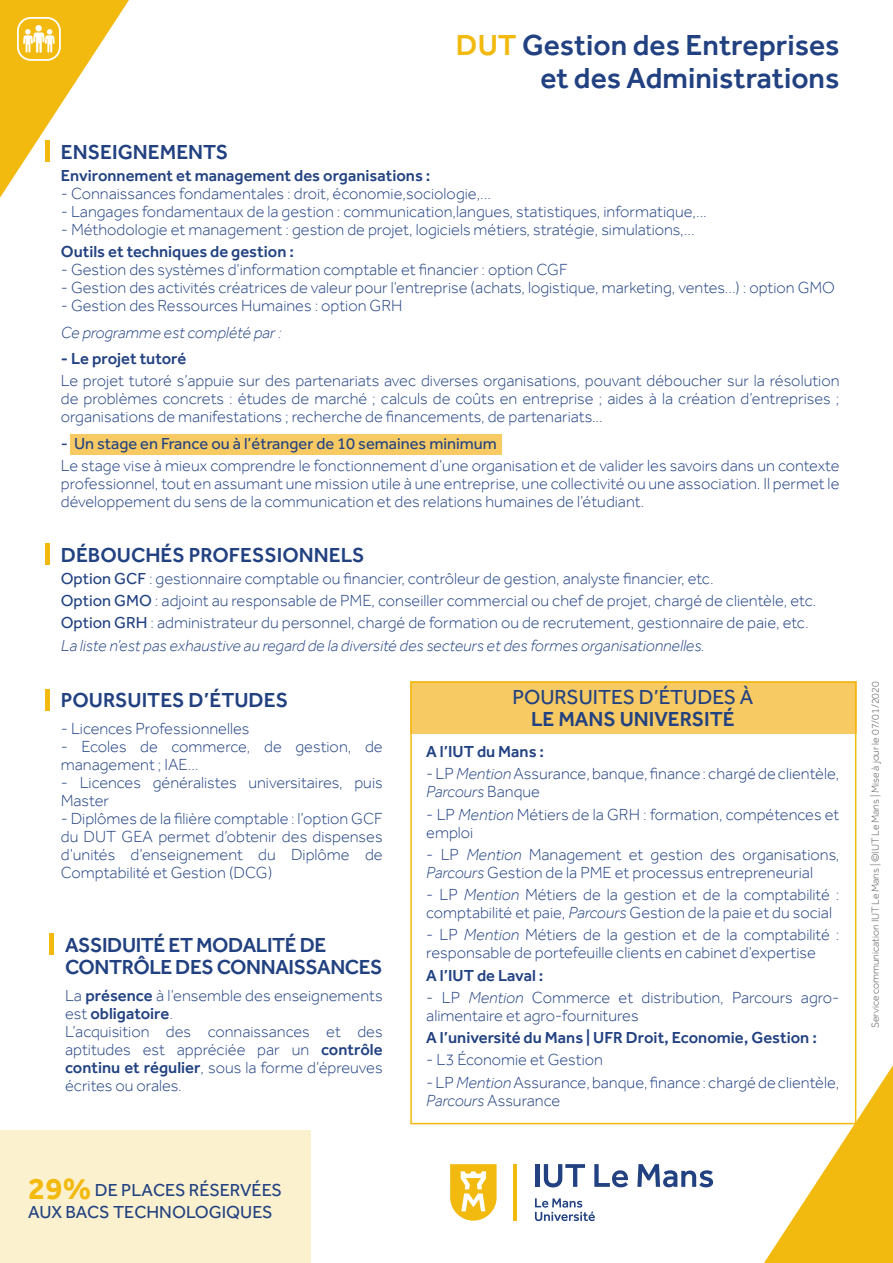
<style>
.page{position:relative;width:893px;height:1263px;background:#fff}
.page>*{position:absolute;margin:0;border:0;box-sizing:border-box;transform-origin:0 0}
.t1{font:500 30px "Effra";color:#224181}
.t2{font:500 21px "Effra";color:#224181}
.t3{font:500 21px/22.5px "Effra";letter-spacing:-.02em;color:#224181}
.t4{font:21px "Effra";color:#224181}
.t5{font:18px/21.6px "Effra";color:#224282}
.t6{font:300 16.5px/18px "Effra";color:#224282;text-align:justify}
.t7{font:300 16.5px/18px "Effra";color:#224181}
.t8{font:italic 300 16.5px "Effra";color:#224282}
.t9{font:500 16.5px "Effra";color:#224181}
.t10{font:500 16.5px "Effra";color:#224282}
.t11{font:16.5px "Effra";color:#224282}
.t12{font:300 10.5px "Effra";color:#57585a}
.s1{color:#f2b90f}
.s2{font-weight:400}
.s3{font-style:italic}
.s4{font-weight:500}
.s5{font-weight:700;font-size:31.5px;color:#f2b90f}
</style>
<div class="page">
<div style="left:70px;top:434px;width:431px;height:21px;background:#f7ca63"></div>
<hr style="left:535px;top:1164px;width:4px;height:23px;background:#224181">
<svg style="left:544px;top:1164px;width:41px;height:23px"></svg>
<svg style="left:594px;top:1164px;width:34px;height:23px"></svg>
<svg style="left:637px;top:1164px;width:76px;height:23px"></svg>
<hr style="left:513px;top:1164px;width:4px;height:56px;background:#f2b90f">
<svg style="left:450px;top:1164px;width:47px;height:56px"></svg>
<svg style="left:535px;top:1198px;width:60px;height:23px"></svg>
<div style="left:0;top:1130px;width:310px;height:133px;background:#fcf1cf"></div>
<svg style="left:764px;top:1065px;width:129px;height:198px"></svg>
<svg style="left:0;top:0;width:129px;height:198px"></svg>
<svg style="left:410px;top:681px;width:447px;height:444px"></svg>
<hr style="left:46px;top:140px;width:4px;height:22px;background:#f2b90f">
<div style="left:45px;top:543px;width:5px;height:22px;background:#f2b90f"></div>
<div style="left:45px;top:689px;width:5px;height:21px;background:#f2b90f"></div>
<hr style="left:50px;top:933px;width:4px;height:22px;background:#f2b90f">
<p class="t1" style="left:456px;top:27px;width:385px"><span class="s1">DUT</span> Gestion des Entreprises</p>
<p class="t1" style="left:540px;top:60px;width:301px">et des Administrations</p>
<p class="t2" style="left:61px;top:139px;width:169px">ENSEIGNEMENTS</p>
<p class="t10" style="left:61px;top:165px;width:371px">Environnement et management des organisations :</p>
<p class="t6" style="left:61px;top:184px;width:432px">- Connaissances fondamentales : droit, économie,sociologie,...</p>
<p class="t6" style="left:61px;top:202px;width:648px">- Langages fondamentaux de la gestion : communication,langues, statistiques, informatique,...</p>
<p class="t6" style="left:61px;top:220px;width:635px">- Méthodologie et management : gestion de projet, logiciels métiers, stratégie, simulations,...</p>
<p class="t10" style="left:61px;top:242px;width:235px">Outils et techniques de gestion :</p>
<p class="t6" style="left:61px;top:260px;width:508px">- Gestion des systèmes d’information comptable et financier : option CGF</p>
<p class="t6" style="left:61px;top:278px;width:776px">- Gestion des activités créatrices de valeur pour l’entreprise (achats, logistique, marketing, ventes...) : option GMO</p>
<p class="t6" style="left:61px;top:296px;width:343px">- Gestion des Ressources Humaines : option GRH</p>
<p class="t8" style="left:61px;top:322px;width:222px">Ce programme est complété par :</p>
<p class="t9" style="left:61px;top:349px;width:127px">- Le projet tutoré</p>
<p class="t6" style="left:61px;top:372px;width:780px">Le projet tutoré s’appuie sur des partenariats avec diverses organisations, pouvant déboucher sur la résolution de problèmes concrets : études de marché ; calculs de coûts en entreprise ; aides à la création d’entreprises ; organisations de manifestations ; recherche de financements, de partenariats...</p>
<p class="t11" style="left:61px;top:434px;width:437px">- Un stage en France ou à l’étranger de 10 semaines minimum</p>
<p class="t6" style="left:61px;top:456px;width:780px">Le stage vise à mieux comprendre le fonctionnement d’une organisation et de valider les savoirs dans un contexte professionnel, tout en assumant une mission utile à une entreprise, une collectivité ou une association. Il permet le développement du sens de la communication et des relations humaines de l’étudiant.</p>
<p class="t2" style="left:61px;top:542px;width:305px">DÉBOUCHÉS PROFESSIONNELS</p>
<p class="t6" style="left:61px;top:569px;width:654px"><span class="s2">Option GCF</span> : gestionnaire comptable ou financier, contrôleur de gestion, analyste financier, etc.</p>
<p class="t6" style="left:61px;top:591px;width:757px"><span class="s2">Option GMO</span> : adjoint au responsable de PME, conseiller commercial ou chef de projet, chargé de clientèle, etc.</p>
<p class="t6" style="left:61px;top:614px;width:749px"><span class="s2">Option GRH</span> : administrateur du personnel, chargé de formation ou de recrutement, gestionnaire de paie, etc.</p>
<p class="t8" style="left:61px;top:635px;width:645px">La liste n’est pas exhaustive au regard de la diversité des secteurs et des formes organisationnelles.</p>
<p class="t2" style="left:61px;top:688px;width:229px">POURSUITES D’ÉTUDES</p>
<p class="t6" style="left:61px;top:719px;width:190px">- Licences Professionnelles</p>
<p class="t6" style="left:61px;top:737px;width:323px">- Ecoles de commerce, de gestion, de management ; IAE...</p>
<p class="t6" style="left:61px;top:773px;width:323px">- Licences généralistes universitaires, puis<br>Master</p>
<p class="t6" style="left:61px;top:809px;width:323px">- Diplômes de la filière comptable : l’option GCF du DUT GEA permet d’obtenir des dispenses d’unités d’enseignement du Diplôme de Comptabilité et Gestion (DCG)</p>
<p class="t4" style="left:512px;top:685px;width:243px">POURSUITES D’ÉTUDES À</p>
<p class="t2" style="left:531px;top:707px;width:205px">LE MANS UNIVERSITÉ</p>
<p class="t9" style="left:426px;top:742px;width:119px">A l’IUT du Mans :</p>
<p class="t7" style="left:426px;top:765px;width:415px">- LP <span class="s3">Mention</span> Assurance, banque, finance : chargé de clientèle,<br><span class="s3">Parcours</span> Banque</p>
<p class="t7" style="left:426px;top:805px;width:415px">- LP <span class="s3">Mention</span> Métiers de la GRH : formation, compétences et emploi</p>
<p class="t7" style="left:426px;top:845px;width:415px">- LP <span class="s3">Mention</span> Management et gestion des organisations,<br><span class="s3">Parcours</span> Gestion de la PME et processus entrepreneurial</p>
<p class="t7" style="left:426px;top:885px;width:415px">- LP <span class="s3">Mention</span> Métiers de la gestion et de la comptabilité : comptabilité et paie, <span class="s3">Parcours</span> Gestion de la paie et du social</p>
<p class="t7" style="left:426px;top:926px;width:415px">- LP <span class="s3">Mention</span> Métiers de la gestion et de la comptabilité : responsable de portefeuille clients en cabinet d’expertise</p>
<p class="t9" style="left:426px;top:965px;width:119px">A l’IUT de Laval :</p>
<p class="t7" style="left:426px;top:988px;width:415px">- LP <span class="s3">Mention</span> Commerce et distribution, Parcours agro&shy;alimentaire et agro-fournitures</p>
<p class="t9" style="left:426px;top:1028px;width:392px">A l’université du Mans | UFR Droit, Economie, Gestion :</p>
<p class="t6" style="left:426px;top:1051px;width:178px">- L3 Économie et Gestion</p>
<p class="t7" style="left:426px;top:1073px;width:415px">- LP <span class="s3">Mention</span> Assurance, banque, finance : chargé de clientèle,<br><span class="s3">Parcours</span> Assurance</p>
<p class="t3" style="left:65px;top:933px;width:319px">ASSIDUITÉ ET MODALITÉ DE<br>CONTRÔLE DES CONNAISSANCES</p>
<p class="t6" style="left:65px;top:986px;width:319px">La <span class="s4">présence</span> à l’ensemble des enseignements est <span class="s4">obligatoire</span>.</p>
<p class="t6" style="left:65px;top:1022px;width:319px">L’acquisition des connaissances et des aptitudes est appréciée par un <span class="s4">contrôle continu et régulier</span>, sous la forme d’épreuves écrites ou orales.</p>
<p class="t5" style="left:28px;top:1179px;width:255px"><span class="s5">29%</span> DE PLACES RÉSERVÉES<br>AUX BACS TECHNOLOGIQUES</p>
<p class="t12" style="left:869px;top:1028px;width:348px;rotate:-90deg">Service communication IUT Le Mans | ©IUT Le Mans | Mise à jour le 07/01/2020</p>
</div>
